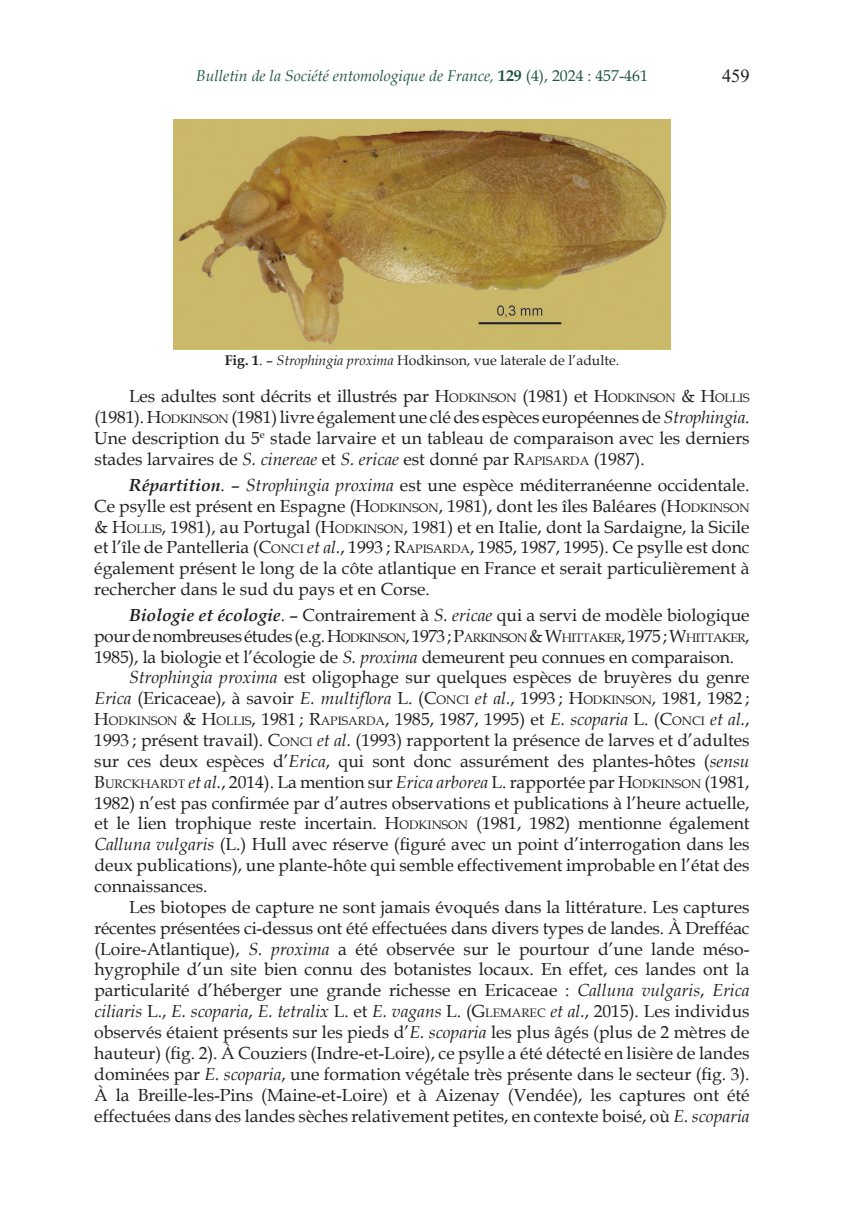
<style>
.page{position:relative;width:844px;height:1216px;background:#fff}
.page>*{position:absolute;margin:0;border:0;box-sizing:border-box;transform-origin:0 0}
.t1{font:18.38px "Times New Roman";color:#231f20}
.t2{font:17.5px/20.8px "Book Antiqua";color:#231f20;text-align:justify}
.t3{font:17.5px "Book Antiqua";letter-spacing:-.03em;color:#231f20}
.t4{font:italic 15.75px "Book Antiqua";color:#225647}
.t5{font:14px "Book Antiqua";color:#231f20}
.t6{font:12.25px "Book Antiqua";color:#231f20}
.s1{font-weight:700;font-style:normal}
.s2{font-style:normal}
.s3{font-weight:700}
.s4{font-style:italic}
.s5{font-style:inherit}
.s6{font-size:12.25px}
.s7{font-weight:700;font-style:italic}
.s8{font-size:17.5px}
</style>
<div class="page">
<img style="left:174px;top:119px;width:495px;height:230px">
<p class="t4" style="left:196px;top:65px;width:453px">Bulletin de la Société entomologique de France, <span class="s1">129</span> <span class="s2">(4), 2024 : 457-461</span></p>
<p class="t1" style="left:721px;top:63px;width:29px">459</p>
<p class="t5" style="left:225px;top:350px;width:396px"><span class="s3">Fig. 1</span>. – <span class="s4">Strophingia proxima</span> Hodkinson, vue laterale de l’adulte.</p>
<p class="t2" style="left:129px;top:386px;width:595px">Les adultes sont décrits et illustrés par <span class="s5">H</span><span class="s6">ODKINSON</span> <span class="s5">(</span>1981) et <span class="s5">H</span><span class="s6">ODKINSON</span> &amp; <span class="s5">H</span><span class="s6">OLL</span></p>
<p class="t6" style="left:739px;top:390px;width:12px">IS</p>
<p class="t2" style="left:94px;top:406px;width:656px">(1981). <span class="s5">H</span><span class="s6">ODKINSON</span> <span class="s5">(</span>1981) livre également une clé des espèces européennes de <span class="s4">Strophingia</span>.<br>Une description du 5<sup>e</sup> stade larvaire et un tableau de comparaison avec les derniers stades larvaires de <span class="s4">S. cinereae</span> et <span class="s4">S. ericae</span> est donné par <span class="s5">R</span><span class="s6">APISARDA</span> (1987).</p>
<p class="t2" style="left:94px;top:474px;width:656px;text-align:right"><span class="s7">Répartition</span>. – <span class="s4">Strophingia proxima</span> est une espèce méditerranéenne occidentale.<br>Ce psylle est présent en Espagne (<span class="s5">H</span><span class="s6">ODKINSON</span>, 1981), dont les îles Baléares (<span class="s5">H</span><span class="s6">ODKINSON</span></p>
<p class="t6" style="left:94px;top:520px;width:42px"><span class="s8">&amp;</span> <span class="s8">H</span>OLL</p>
<p class="t2" style="left:94px;top:516px;width:656px;text-indent:57px"><span class="s6">IS</span>, 1981), au Portugal (<span class="s5">H</span><span class="s6">ODKINSON</span>, 1981) et en Italie, dont la Sardaigne, la Sicile et l’île de Pantelleria (<span class="s5">C</span><span class="s6">ONCI</span> <span class="s4">et al.</span>, 1993 ; <span class="s5">R</span><span class="s6">APISARDA</span>, 1985, 1987, 1995). Ce psylle est donc également présent le long de la côte atlantique en France et serait particulièrement à rechercher dans le sud du pays et en Corse.</p>
<p class="t2" style="left:129px;top:604px;width:622px"><span class="s7">Biologie et écologie</span>. – Contrairement à <span class="s4">S. ericae</span> qui a servi de modèle biologique</p>
<p class="t3" style="left:94px;top:623px;width:656px">pour de nombreuses études (e.g. <span class="s5">H</span><span class="s6">ODKINSON</span>, 1973; <span class="s5">P</span><span class="s6">ARKINSON</span> &amp; <span class="s5">W</span><span class="s6">HITTAKER</span>, 1975; <span class="s5">W</span><span class="s6">HITTAKER</span>,</p>
<p class="t2" style="left:94px;top:646px;width:641px">1985), la biologie et l’écologie de <span class="s4">S. proxima</span> demeurent peu connues en comparaison.</p>
<p class="t2" style="left:129px;top:666px;width:622px"><span class="s4">Strophingia proxima</span> est oligophage sur quelques espèces de bruyères du genre</p>
<p class="t2" style="left:94px;top:687px;width:656px"><span class="s4">Erica</span> (Ericaceae), à savoir <span class="s4">E. multiflora</span> L. (<span class="s5">C</span><span class="s6">ONCI</span> <span class="s4">et al.</span>, 1993 ; <span class="s5">H</span><span class="s6">ODKINSON</span><span class="s5">,</span> 1981, 1982 ;</p>
<p class="t6" style="left:94px;top:712px;width:132px"><span class="s8">H</span>ODKINSON <span class="s8">&amp;</span> <span class="s8">H</span>OLL</p>
<p class="t2" style="left:94px;top:708px;width:656px;text-indent:147px"><span class="s6">IS</span>, 1981 ; <span class="s5">R</span><span class="s6">APISARDA</span>, 1985, 1987, 1995) et <span class="s4">E. scoparia</span> L. (<span class="s5">C</span><span class="s6">ONCI</span> <span class="s4">et al.</span>, 1993 ; présent travail). <span class="s5">C</span><span class="s6">ONCI</span> <span class="s4">et al.</span> (1993) rapportent la présence de larves et d’adultes sur ces deux espèces d’<span class="s4">Erica</span>, qui sont donc assurément des plantes-hôtes (<span class="s4">sensu </span><span class="s5">B</span><span class="s6">URCKHARDT</span> <span class="s4">et al.</span>, 2014). La mention sur <span class="s4">Erica arborea</span> L. rapportée par <span class="s5">H</span><span class="s6">ODKINSON</span> <span class="s5">(</span>1981, 1982) n’est pas confirmée par d’autres observations et publications à l’heure actuelle, et le lien trophique reste incertain. <span class="s5">H</span><span class="s6">ODKINSON</span> <span class="s5">(</span>1981, 1982) mentionne également <span class="s4">Calluna vulgaris</span> (L.) Hull avec réserve (figuré avec un point d’interrogation dans les deux publications), une plante-hôte qui semble effectivement improbable en l’état des connaissances.</p>
<p class="t2" style="left:94px;top:896px;width:656px;text-indent:35px">Les biotopes de capture ne sont jamais évoqués dans la littérature. Les captures récentes présentées ci-dessus ont été effectuées dans divers types de landes. À Drefféac (Loire-Atlantique), <span class="s4">S. proxima</span> a été observée sur le pourtour d’une lande méso&shy;hygrophile d’un site bien connu des botanistes locaux. En effet, ces landes ont la particularité d’héberger une grande richesse en Ericaceae : <span class="s4">Calluna vulgaris</span>, <span class="s4">Erica ciliaris</span> L., <span class="s4">E. scoparia</span>, <span class="s4">E. tetralix</span> L. et <span class="s4">E. vagans</span> L. (<span class="s5">G</span><span class="s6">LEMAREC</span> <span class="s4">et al.</span>, 2015). Les individus observés étaient présents sur les pieds d’<span class="s4">E. scoparia</span> les plus âgés (plus de 2 mètres de hauteur) (fig. 2). À Couziers (Indre-et-Loire), ce psylle a été détecté en lisière de landes dominées par <span class="s4">E. scoparia</span>, une formation végétale très présente dans le secteur (fig. 3).<br>À la Breille-les-Pins (Maine-et-Loire) et à Aizenay (Vendée), les captures ont été effectuées dans des landes sèches relativement petites, en contexte boisé, où <span class="s4">E. scoparia</span></p>
</div>
